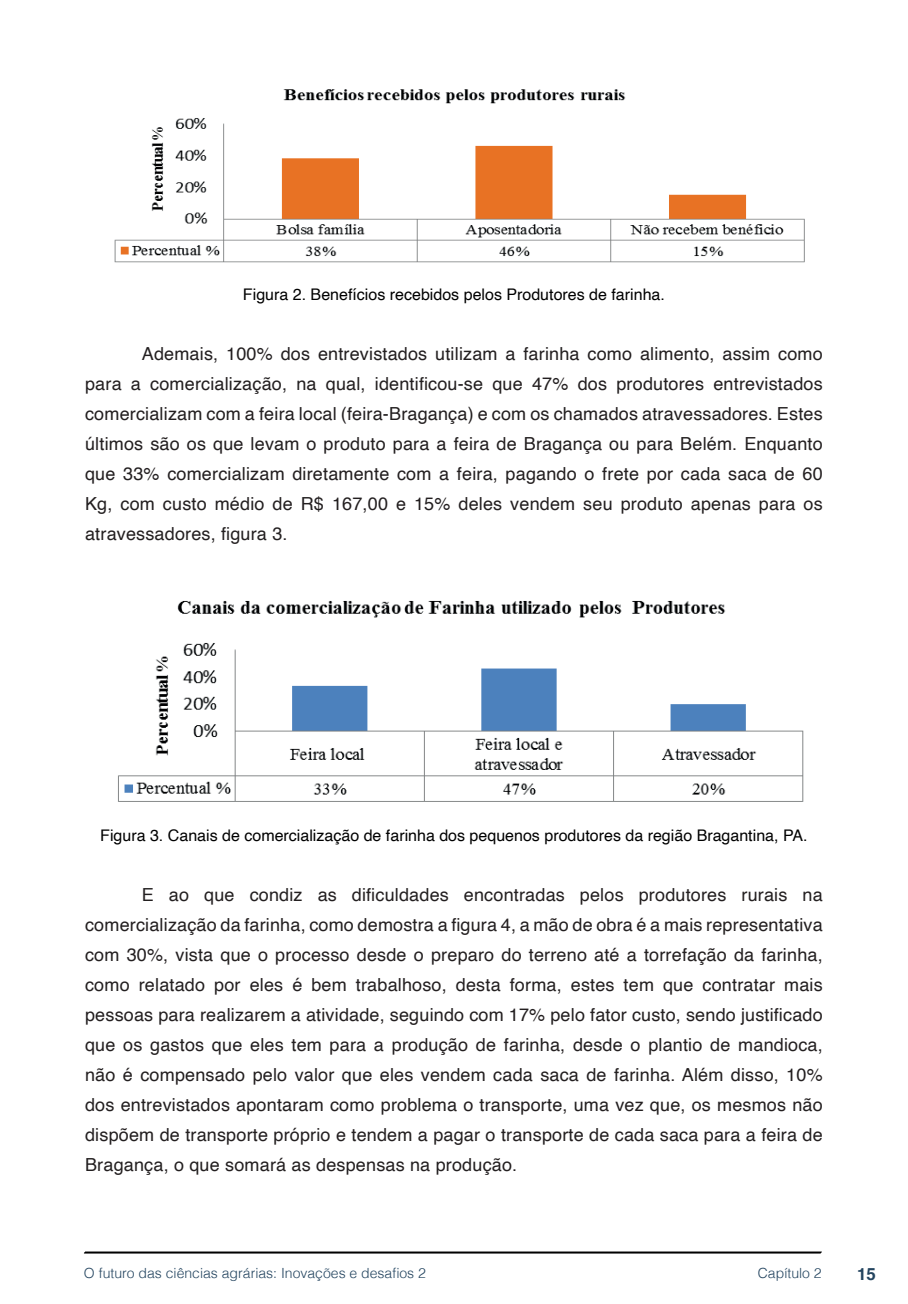
<style>
.page{position:relative;width:908px;height:1304px;background:#fff}
.page>*{position:absolute;margin:0;border:0;box-sizing:border-box;transform-origin:0 0}
.txt{font:18px/30px "Helvetica";letter-spacing:.01em;color:#231f20;text-align:justify}
.t1{font:700 16.8px "Helvetica";color:#23445f}
.imagens_graf_tab{font:16px "Helvetica";color:#000}
.t2{font:300 14px "Helvetica";color:#23445f}
</style>
<div class="page">
<svg style="left:84px;top:1251px;width:737px;height:3px;background:#515151"></svg>
<img style="left:114px;top:89px;width:691px;height:174px">
<img style="left:118px;top:600px;width:686px;height:202px">
<p class="imagens_graf_tab" style="left:243px;top:282px;width:423px">Figura 2. Benefícios recebidos pelos Produtores de farinha.</p>
<p class="txt" style="left:85px;top:339px;width:738px;text-indent:57px">Ademais, 100% dos entrevistados utilizam a farinha como alimento, assim como para a comercialização, na qual, identificou-se que 47% dos produtores entrevistados comercializam com a feira local (feira-Bragança) e com os chamados atravessadores. Estes últimos são os que levam o produto para a feira de Bragança ou para Belém. Enquanto que 33% comercializam diretamente com a feira, pagando o frete por cada saca de 60<br>Kg, com custo médio de R$ 167,00 e 15% deles vendem seu produto apenas para os atravessadores, figura 3.</p>
<p class="imagens_graf_tab" style="left:100px;top:823px;width:708px">Figura 3. Canais de comercialização de farinha dos pequenos produtores da região Bragantina, PA.</p>
<p class="txt" style="left:85px;top:880px;width:738px;text-indent:57px">E ao que condiz as dificuldades encontradas pelos produtores rurais na comercialização da farinha, como demostra a figura 4, a mão de obra é a mais representativa com 30%, vista que o processo desde o preparo do terreno até a torrefação da farinha, como relatado por eles é bem trabalhoso, desta forma, estes tem que contratar mais pessoas para realizarem a atividade, seguindo com 17% pelo fator custo, sendo justificado que os gastos que eles tem para a produção de farinha, desde o plantio de mandioca, não é compensado pelo valor que eles vendem cada saca de farinha. Além disso, 10% dos entrevistados apontaram como problema o transporte, uma vez que, os mesmos não dispõem de transporte próprio e tendem a pagar o transporte de cada saca para a feira de Bragança, o que somará as despensas na produção.</p>
<p class="t2" style="left:84px;top:1261px;width:343px">O futuro das ciências agrárias: Inovações e desafios 2</p>
<p class="t2" style="left:757px;top:1261px;width:65px">Capítulo 2</p>
<p class="t1" style="left:856px;top:1264px;width:20px">15</p>
</div>
